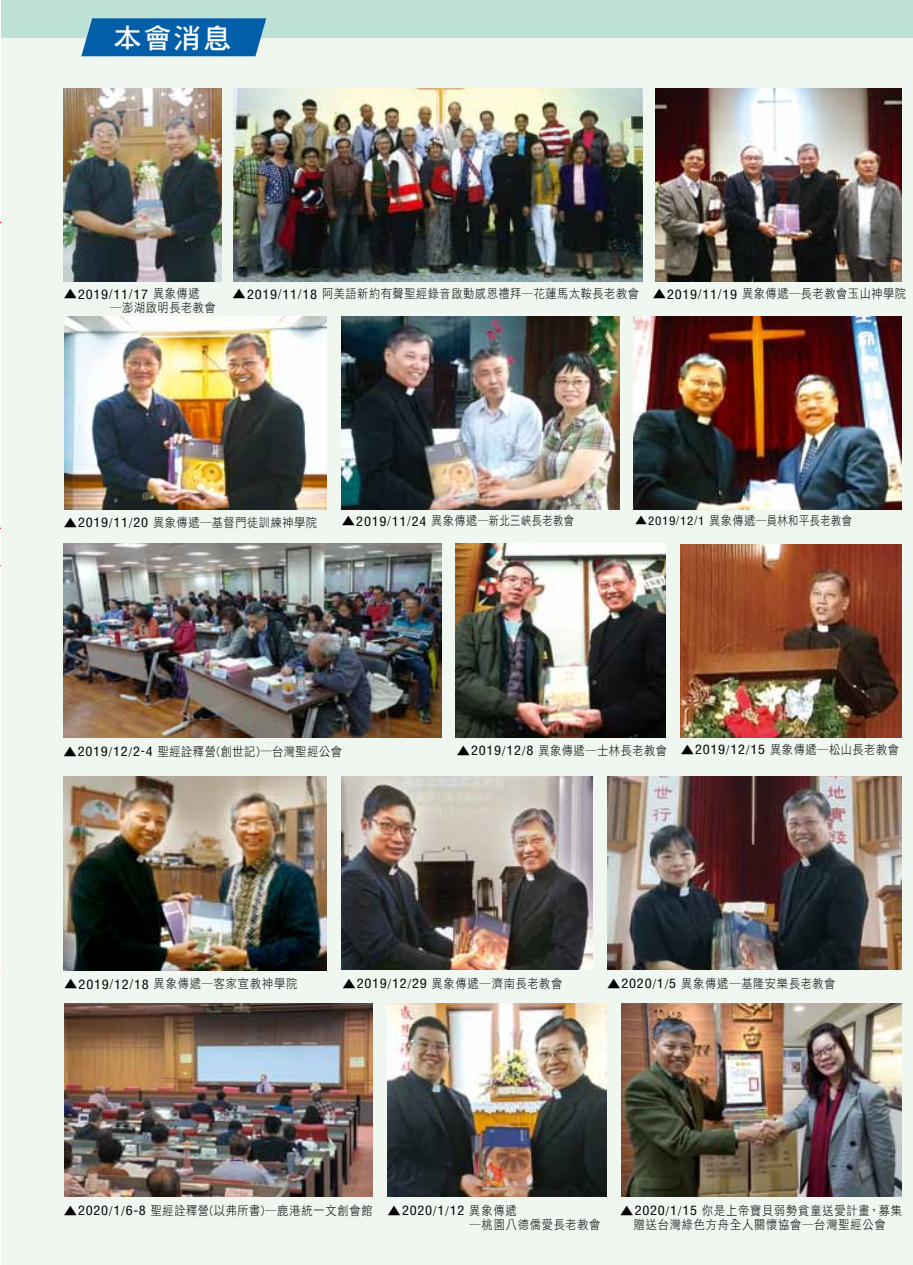
<style>
.page{position:relative;width:913px;height:1265px;background:#fff}
.page>*{position:absolute;margin:0;border:0;box-sizing:border-box;transform-origin:0 0}
.t1{font:27.65px "DF Hei Std W7";color:#fff}
.t2{font:12.6px "DF Hei Std W3";letter-spacing:.05em;color:#000;scale:1.11 1}
.t3{font:12.6px/14px "DF Hei Std W3";letter-spacing:.075em;color:#000;text-align:center;scale:1.11 1}
.t4{font:12.6px "DF Hei Std W3";letter-spacing:.05em;color:#000;scale:.89 1}
.t5{font:condensed 12.6px "Helvetica";letter-spacing:.05em;color:#000;scale:1.11 1}
.s1{font-family:"DF Hei Std W3";font-stretch:normal}
.s2{font-family:"Helvetica";font-stretch:condensed}
.s3{font-size:11.38px}
.s4{font-family:"Helvetica";font-stretch:condensed;font-size:11.38px}
.s5{font-size:14px}
</style>
<div class="page">
<hr style="left:0;top:223px;width:1px;height:343px;background:#d80c18">
<hr style="left:0;top:579px;width:1px;height:397px;background:#d80c18">
<div style="left:2px;top:0;width:911px;height:1265px;background:#eff7f0"></div>
<div style="left:2px;top:0;width:911px;height:37px;background:#bde1d6"></div>
<img style="left:65px;top:316px;width:261px;height:193px">
<img style="left:64px;top:544px;width:377px;height:193px">
<img style="left:342px;top:316px;width:278px;height:193px">
<img style="left:455px;top:544px;width:210px;height:193px">
<img style="left:64px;top:777px;width:262px;height:193px">
<img style="left:680px;top:544px;width:221px;height:193px">
<img style="left:634px;top:316px;width:267px;height:193px">
<img style="left:608px;top:777px;width:293px;height:193px">
<img style="left:64px;top:89px;width:158px;height:193px">
<img style="left:621px;top:1003px;width:280px;height:193px">
<img style="left:655px;top:88px;width:246px;height:193px">
<img style="left:342px;top:776px;width:250px;height:194px">
<img style="left:388px;top:1003px;width:218px;height:194px">
<img style="left:65px;top:1003px;width:307px;height:194px">
<svg style="left:81px;top:18px;width:185px;height:38px;background:#1b71af"></svg>
<div style="left:114px;top:25px;width:117px;height:29px;background:#005fa8"></div>
<img style="left:234px;top:88px;width:408px;height:193px">
<h1 class="t1" style="left:114px;top:23px;width:119px">本會消息</h1>
<p class="t5" style="left:63px;top:286px;width:124px"><span class="s1">▲</span>2019<span class="s1">/</span>11<span class="s1">/</span>17 <span class="s1">異象傳遞</span></p>
<p class="t4" style="left:111px;top:301px;width:120px">―澎湖啟明長老教會</p>
<p class="t2" style="left:232px;top:287px;width:608px">▲<span class="s2">2019</span>/<span class="s2">11</span>/<span class="s2">18</span> 阿美語新約有聲聖經錄音啟動感恩禮拜―花蓮馬太鞍長老教會 ▲<span class="s2">2019</span>/<span class="s2">11</span>/<span class="s2">19</span> 異象傳遞―長老教會玉山神學院</p>
<p class="t2" style="left:63px;top:515px;width:230px">▲<span class="s2">2019</span>/<span class="s2">11</span>/<span class="s2">20</span> 異象傳遞―基督門徒訓練神學院</p>
<p class="t2" style="left:342px;top:514px;width:211px">▲<span class="s2">2019</span>/<span class="s2">11</span>/<span class="s2">24</span> 異象傳遞―新北三峽長老教會</p>
<p class="t4" style="left:635px;top:514px;width:246px"><span class="s3">▲</span><span class="s4">2019</span><span class="s3">/</span><span class="s4">12</span><span class="s3">/</span><span class="s4">1</span> 異象傳遞―員林和平長老教會</p>
<p class="t2" style="left:63px;top:744px;width:253px">▲<span class="s2">2019</span>/<span class="s2">12</span>/<span class="s2">2</span><span class="s4">-</span><span class="s2">4</span> 聖經詮釋營(創世記)<span class="s5">―</span>台灣聖經公會</p>
<p class="t2" style="left:456px;top:743px;width:191px">▲<span class="s2">2019</span>/<span class="s2">12</span>/<span class="s2">8</span> 異象傳遞―士林長老教會</p>
<p class="t2" style="left:680px;top:743px;width:198px">▲<span class="s2">2019</span>/<span class="s2">12</span>/<span class="s2">15</span> 異象傳遞―松山長老教會</p>
<p class="t3" style="left:64px;top:977px;width:212px">▲<span class="s2">2019</span>/<span class="s2">12</span>/<span class="s2">18</span> 異象傳遞―客家宣教神學院</p>
<p class="t3" style="left:342px;top:977px;width:200px">▲<span class="s2">2019</span>/<span class="s2">12</span>/<span class="s2">29</span> 異象傳遞―濟南長老教會</p>
<p class="t2" style="left:607px;top:976px;width:207px">▲<span class="s2">2020</span>/<span class="s2">1</span>/<span class="s2">5</span> 異象傳遞―基隆安樂長老教會</p>
<p class="t3" style="left:469px;top:1203px;width:119px;text-align:left;text-indent:-406px">▲<span class="s2">2020</span>/<span class="s2">1</span>/<span class="s2">6-8</span> 聖經詮釋營(以弗所書)―鹿港統一文創會館 ▲<span class="s2">2020</span>/<span class="s2">1</span>/<span class="s2">12</span> 異象傳遞<br>―桃園八德僑愛長老教會</p>
<p class="t3" style="left:620px;top:1203px;width:255px">▲<span class="s2">2020</span>/<span class="s2">1</span>/<span class="s2">15</span> 你是上帝寶貝弱勢貧童送愛計畫，募集贈送台灣綠色方舟全人關懷協會―台灣聖經公會</p>
</div>
